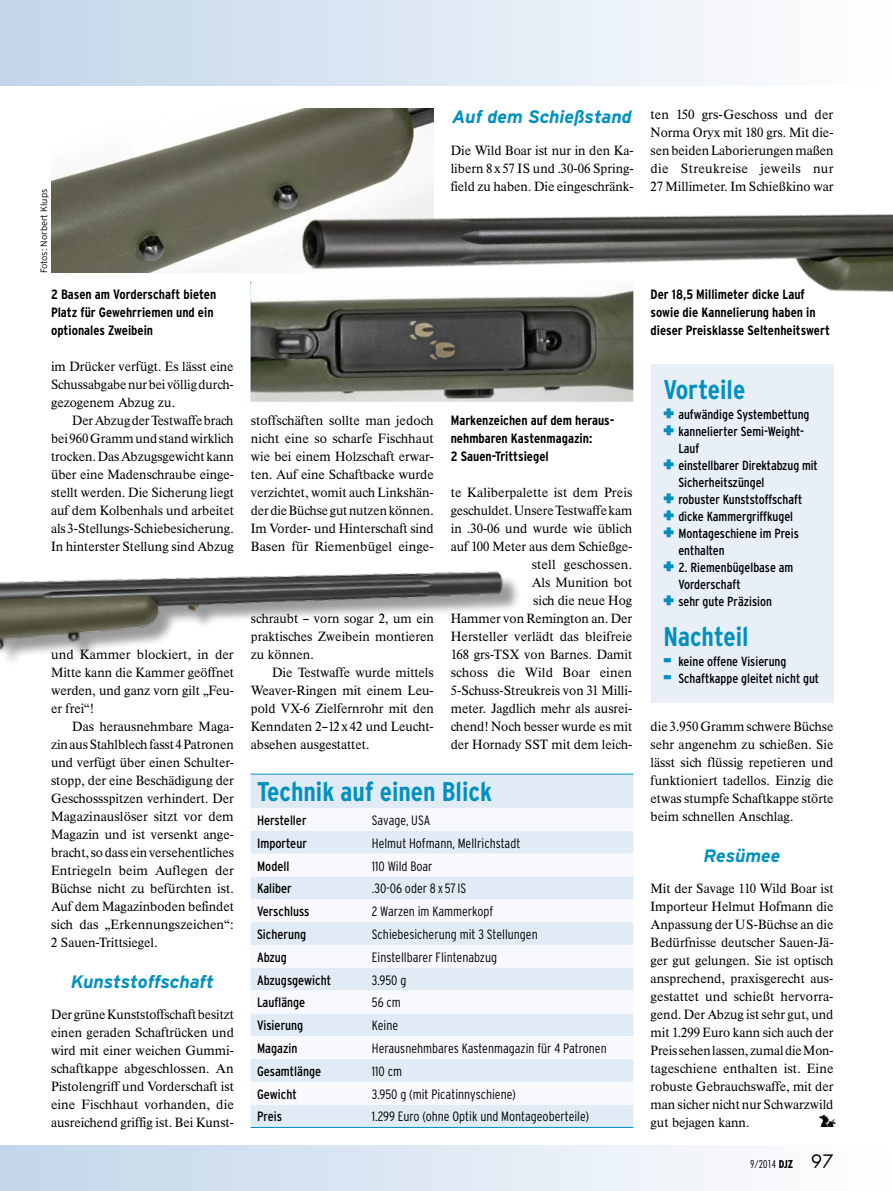
<style>
.page{position:relative;width:893px;height:1191px;background:#fff}
.page>*{position:absolute;margin:0;border:0;box-sizing:border-box;transform-origin:0 0}
.Ausrüstung_Kasten__T{font:700 condensed 27px "Parey Interstate";color:#0090c0}
.Ausrüstung__Zwischen{font:italic 700 18px "Parey Interstate";letter-spacing:-.005em;color:#0090c0}
.t1{font:18px "DJZ Sonderzeichen";color:#000}
.t2{font:300 condensed 13.5px "Parey Interstate";color:#000}
.Ausrüstung__Bildunte{font:700 condensed 13.5px/18px "Parey Interstate";color:#000}
.t3{font:condensed 13.5px "Parey Interstate";color:#000}
.Ausrüstung__Text_ohn{font:500 13.2px/18px "Parey Times BQ";color:#000;text-align:justify}
.Ausrüstung__Text_mit{font:500 13.2px/18px "Parey Times BQ";color:#000;text-align:justify}
.Ausrüstung_Kasten__T-2{font:condensed 13.2px/17px "Parey Interstate";color:#000}
.t4{font:10.5px "Parey Futura Std Con Lig";color:#000}
.Bildnachweis{font:300 9.3px "Parey Interstate";letter-spacing:-.01em;color:#000}
.s1{font-weight:900;font-stretch:normal;font-size:16.5px;color:#0090c0}
.s2{font-family:"Parey Futura";font-weight:700;font-stretch:condensed}
.s3{font-family:"Parey Futura";font-size:18px}
</style>
<div class="page">
<div style="left:0;top:0;width:893px;height:85px;background:linear-gradient(to right,#c2d6ea,#fff)"></div>
<div style="left:0;top:1145px;width:893px;height:46px;background:linear-gradient(to right,#c2d6ea,#fff)"></div>
<img style="left:51px;top:108px;width:383px;height:164px">
<img style="left:261px;top:209px;width:632px;height:119px">
<img style="left:0;top:571px;width:518px;height:88px">
<div style="left:651px;top:364px;width:182px;height:338px;background:#e8eff7"></div>
<div style="left:251px;top:774px;width:382px;height:353px;background:#e1ebf5"></div>
<svg style="left:251px;top:808px;width:382px;height:296px"></svg>
<hr style="left:251px;top:773px;width:114px;height:1px;background:#0090c0">
<hr style="left:365px;top:773px;width:268px;height:1px;background:#0090c0">
<hr style="left:251px;top:1127px;width:114px;height:1px;background:#0090c0">
<hr style="left:365px;top:1127px;width:268px;height:1px;background:#0090c0">
<img style="left:251px;top:281px;width:382px;height:120px">
<p class="Bildnachweis" style="left:39px;top:273px;width:86px;rotate:-90deg">Fotos: Norbert Klups</p>
<p class="Ausrüstung__Bildunte" style="left:51px;top:285px;width:167px">2 Basen am Vorderschaft bieten<br>Platz für Gewehrriemen und ein optionales Zweibein</p>
<p class="Ausrüstung__Zwischen" style="left:452px;top:106px;width:181px">Auf dem Schießstand</p>
<p class="Ausrüstung__Text_ohn" style="left:451px;top:142px;width:184px">Die Wild Boar ist nur in den Ka&shy;libern 8 x57 IS und .30-06 Spring&shy;field zu haben. Die eingeschränk-</p>
<p class="Ausrüstung__Text_ohn" style="left:51px;top:358px;width:184px">im Drücker verfügt. Es lässt eine Schussabgabe nur bei völlig durch&shy;gezogenem Abzug zu.</p>
<p class="Ausrüstung__Text_mit" style="left:51px;top:412px;width:184px;text-indent:21px">Der Abzug der Testwaffe brach bei 960 Gramm und stand wirklich trocken. Das Abzugsgewicht kann über eine Madenschraube einge&shy;stellt werden. Die Sicherung liegt auf dem Kolbenhals und arbeitet als 3-Stellungs-Schiebesicherung.<br>In hinterster Stellung sind Abzug</p>
<p class="Ausrüstung__Text_ohn" style="left:251px;top:412px;width:184px">stoffschäften sollte man jedoch nicht eine so scharfe Fischhaut wie bei einem Holzschaft erwar&shy;ten. Auf eine Schaftbacke wurde verzichtet, womit auch Linkshän&shy;der die Büchse gut nutzen können.<br>Im Vorder- und Hinterschaft sind Basen für Riemenbügel einge-</p>
<p class="Ausrüstung__Bildunte" style="left:451px;top:411px;width:165px">Markenzeichen auf dem heraus&shy;nehmbaren Kastenmagazin:<br>2 Sauen-Trittsiegel</p>
<p class="Ausrüstung__Text_ohn" style="left:451px;top:484px;width:183px;text-align:right">te Kaliberpalette ist dem Preis geschuldet. Unsere Testwaffe kam in .30-06 und wurde wie üblich auf 100 Meter aus dem Schießge&shy;stell geschossen.<br>Als Munition bot<br>sich die neue Hog<br>Hammer von Remington an. Der<br>Hersteller verlädt das bleifreie<br>168 grs-TSX von Barnes. Damit schoss die Wild Boar einen<br>5-Schuss-Streukreis von 31 Milli&shy;meter. Jagdlich mehr als ausrei&shy;chend! Noch besser wurde es mit der Hornady SST mit dem leich-</p>
<p class="Ausrüstung__Text_ohn" style="left:251px;top:610px;width:184px">schraubt – vorn sogar 2, um ein praktisches Zweibein montieren zu können.</p>
<p class="Ausrüstung__Text_mit" style="left:251px;top:664px;width:184px;text-indent:21px">Die Testwaffe wurde mittels Weaver-Ringen mit einem Leu&shy;pold VX-6 Zielfernrohr mit den Kenndaten 2–12x42 und Leucht&shy;absehen ausgestattet.</p>
<p class="Ausrüstung__Text_mit" style="left:51px;top:646px;width:184px">und Kammer blockiert, in der Mitte kann die Kammer geöffnet werden, und ganz vorn gilt „Feu&shy;er frei“!</p>
<p class="Ausrüstung__Text_mit" style="left:51px;top:718px;width:184px;text-indent:21px">Das herausnehmbare Maga&shy;zin aus Stahlblech fasst 4 Patronen und verfügt über einen Schulter&shy;stopp, der eine Beschädigung der Geschossspitzen verhindert. Der Magazinauslöser sitzt vor dem Magazin und ist versenkt ange&shy;bracht, so dass ein versehentliches Entriegeln beim Auflegen der Büchse nicht zu befürchten ist.<br>Auf dem Magazinboden befindet sich das „Erkennungszeichen“:<br>2 Sauen-Trittsiegel.</p>
<p class="Ausrüstung__Zwischen" style="left:71px;top:971px;width:145px">Kunststoffschaft</p>
<p class="Ausrüstung__Text_ohn" style="left:51px;top:1006px;width:184px">Der grüne Kunststoffschaft besitzt einen geraden Schaftrücken und wird mit einer weichen Gummi&shy;schaftkappe abgeschlossen. An Pistolengriff und Vorderschaft ist eine Fischhaut vorhanden, die ausreichend griffig ist. Bei Kunst-</p>
<p class="Ausrüstung_Kasten__T" style="left:257px;top:776px;width:236px">Technik auf einen Blick</p>
<p class="t3" style="left:257px;top:812px;width:51px">Hersteller</p>
<p class="t2" style="left:372px;top:812px;width:60px">Savage, USA</p>
<p class="t3" style="left:257px;top:835px;width:51px">Importeur</p>
<p class="t2" style="left:372px;top:835px;width:150px">Helmut Hofmann, Mellrichstadt</p>
<p class="t3" style="left:257px;top:858px;width:34px">Modell</p>
<p class="t2" style="left:372px;top:858px;width:62px">110 Wild Boar</p>
<p class="t3" style="left:257px;top:881px;width:36px">Kaliber</p>
<p class="t2" style="left:372px;top:881px;width:96px">.30-06 oder 8 x 57 IS</p>
<p class="t3" style="left:257px;top:904px;width:54px">Verschluss</p>
<p class="t2" style="left:372px;top:903px;width:123px">2 Warzen im Kammerkopf</p>
<p class="t3" style="left:257px;top:926px;width:51px">Sicherung</p>
<p class="t2" style="left:372px;top:926px;width:167px">Schiebesicherung mit 3 Stellungen</p>
<p class="t3" style="left:257px;top:949px;width:31px">Abzug</p>
<p class="t2" style="left:372px;top:949px;width:127px">Einstellbarer Flintenabzug</p>
<p class="t3" style="left:257px;top:972px;width:76px">Abzugsgewicht</p>
<p class="t2" style="left:372px;top:972px;width:36px">3.950 g</p>
<p class="t3" style="left:257px;top:995px;width:50px">Lauflänge</p>
<p class="t2" style="left:372px;top:995px;width:30px">56 cm</p>
<p class="t3" style="left:257px;top:1018px;width:48px">Visierung</p>
<p class="t2" style="left:372px;top:1017px;width:28px">Keine</p>
<p class="t3" style="left:257px;top:1040px;width:42px">Magazin</p>
<p class="t2" style="left:372px;top:1040px;width:236px">Herausnehmbares Kastenmagazin für 4 Patronen</p>
<p class="t3" style="left:257px;top:1063px;width:66px">Gesamtlänge</p>
<p class="t2" style="left:372px;top:1063px;width:32px">110 cm</p>
<p class="t3" style="left:257px;top:1086px;width:41px">Gewicht</p>
<p class="t2" style="left:372px;top:1086px;width:146px">3.950 g (mit Picatinnyschiene)</p>
<p class="t3" style="left:257px;top:1109px;width:27px">Preis</p>
<p class="t2" style="left:372px;top:1109px;width:219px">1.299 Euro (ohne Optik und Montageoberteile)</p>
<p class="Ausrüstung__Text_ohn" style="left:651px;top:106px;width:184px">ten 150 grs-Geschoss und der Norma Oryx mit 180 grs. Mit die&shy;sen beiden Laborierungen maßen die Streukreise jeweils nur 27 Millimeter. Im Schießkino war</p>
<p class="Ausrüstung__Bildunte" style="left:651px;top:285px;width:181px">Der 18,5 Millimeter dicke Lauf sowie die Kannelierung haben in dieser Preisklasse Seltenheitswert</p>
<p class="Ausrüstung_Kasten__T" style="left:663px;top:374px;width:83px">Vorteile</p>
<p class="Ausrüstung_Kasten__T-2" style="left:663px;top:405px;width:148px"><span class="s1">+</span> aufwändige Systembettung</p>
<p class="Ausrüstung_Kasten__T-2" style="left:678px;top:422px;width:127px;text-indent:-15px"><span class="s1">+</span> kannelierter Semi-Weight-<br>Lauf</p>
<p class="Ausrüstung_Kasten__T-2" style="left:678px;top:456px;width:141px;text-indent:-15px"><span class="s1">+</span> einstellbarer Direktabzug mit<br>Sicherheitszüngel</p>
<p class="Ausrüstung_Kasten__T-2" style="left:663px;top:490px;width:141px"><span class="s1">+</span> robuster Kunststoffschaft</p>
<p class="Ausrüstung_Kasten__T-2" style="left:663px;top:507px;width:131px"><span class="s1">+</span> dicke Kammergriffkugel</p>
<p class="Ausrüstung_Kasten__T-2" style="left:678px;top:524px;width:122px;text-indent:-15px"><span class="s1">+</span> Montageschiene im Preis enthalten</p>
<p class="Ausrüstung_Kasten__T-2" style="left:678px;top:558px;width:117px;text-indent:-15px"><span class="s1">+</span> 2. Riemenbügelbase am<br>Vorderschaft</p>
<p class="Ausrüstung_Kasten__T-2" style="left:663px;top:592px;width:110px"><span class="s1">+</span> sehr gute Präzision</p>
<p class="Ausrüstung_Kasten__T" style="left:663px;top:621px;width:87px">Nachteil</p>
<p class="Ausrüstung_Kasten__T-2" style="left:663px;top:653px;width:125px"><span class="s1">-</span> keine offene Visierung</p>
<p class="Ausrüstung_Kasten__T-2" style="left:663px;top:670px;width:157px"><span class="s1">-</span> Schaftkappe gleitet nicht gut</p>
<p class="Ausrüstung__Text_ohn" style="left:651px;top:718px;width:184px">die 3.950 Gramm schwere Büchse sehr angenehm zu schießen. Sie lässt sich flüssig repetieren und funktioniert tadellos. Einzig die etwas stumpfe Schaftkappe störte beim schnellen Anschlag.</p>
<p class="Ausrüstung__Zwischen" style="left:703px;top:845px;width:78px">Resümee</p>
<p class="Ausrüstung__Text_ohn" style="left:651px;top:880px;width:184px">Mit der Savage 110 Wild Boar ist Importeur Helmut Hofmann die Anpassung der US-Büchse an die Bedürfnisse deutscher Sauen-Jä&shy;ger gut gelungen. Sie ist optisch ansprechend, praxisgerecht aus&shy;gestattet und schießt hervorra&shy;gend. Der Abzug ist sehr gut, und mit 1.299 Euro kann sich auch der Preis sehen lassen, zumal die Mon&shy;tageschiene enthalten ist. Eine robuste Gebrauchswaffe, mit der man sicher nicht nur Schwarzwild gut bejagen kann.</p>
<p class="t1" style="left:819px;top:1111px;width:18px">j</p>
<p class="t4" style="left:750px;top:1157px;width:85px">9/2014 <span class="s2">DJZ</span> <span class="s3">97</span></p>
</div>
